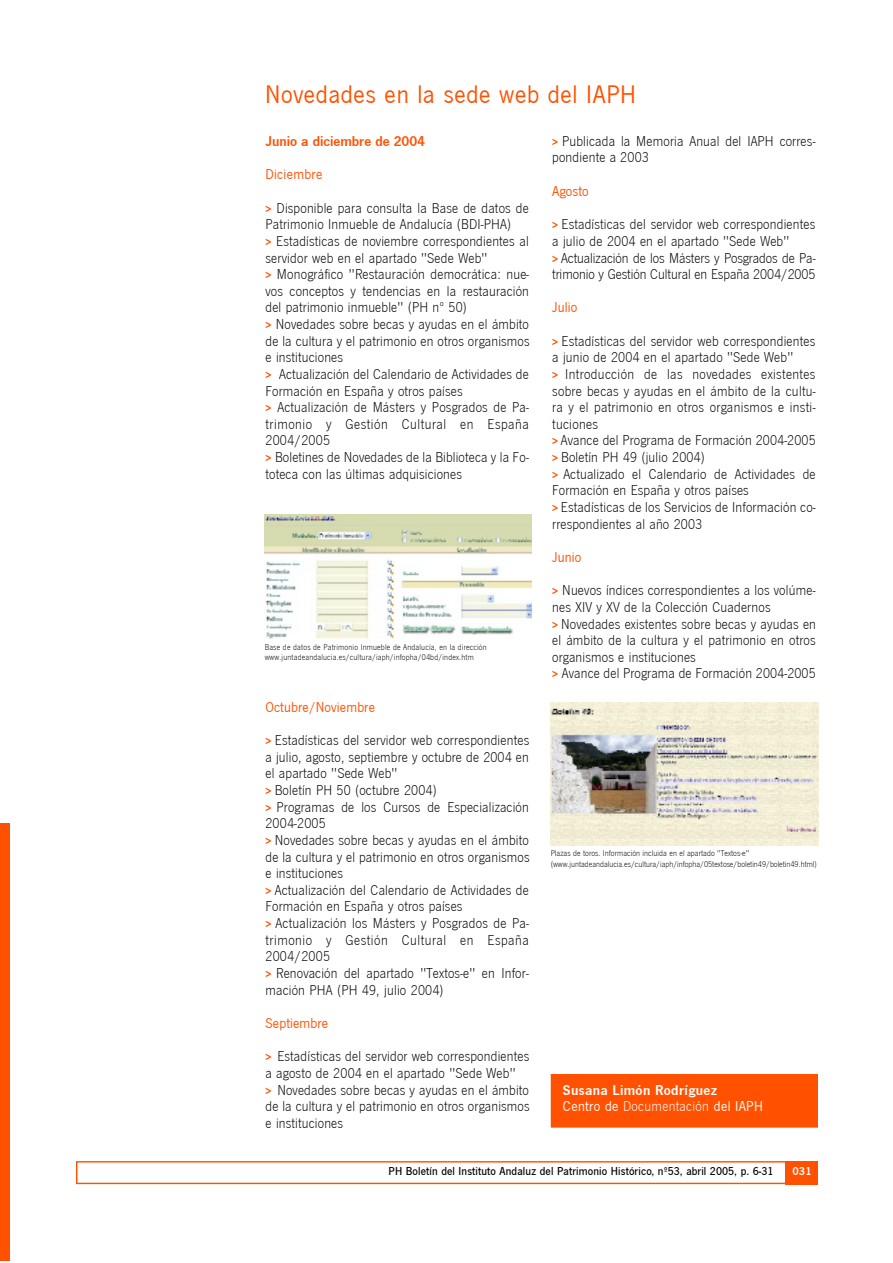
<style>
.page{position:relative;width:893px;height:1263px;background:#fff}
.page>*{position:absolute;margin:0;border:0;box-sizing:border-box;transform-origin:0 0}
.t1{font:26.25px "News Got T";letter-spacing:.025em;color:#ff5100}
.t2{font:14.7px/16.6px "News Got T Lig";letter-spacing:.01em;color:#000}
.t3{font:14.7px "News Got T";letter-spacing:.01em;color:#ff5100}
.t4{font:14.7px "News Got T";letter-spacing:.02em;color:#fff}
.t5{font:700 14.7px "News Got T Dem";color:#ff5100}
.t6{font:700 14.7px "News Got T Dem";letter-spacing:.025em;color:#fff}
.t7{font:11.85px "News Got T Med";letter-spacing:.01em;color:#000}
.t8{font:700 11.85px "News Got T Dem";color:#fff}
.t9{font:8.7px/10.8px "News Got T Lig";letter-spacing:.005em;color:#000}
.s1{font-family:"News Got T Dem";font-weight:700;font-size:11.85px;color:#ff5100}
.s2{font-family:"News Got T Lig"}
</style>
<div class="page">
<div style="left:0;top:823px;width:10px;height:438px;background:#ff5100"></div>
<svg style="left:76px;top:1161px;width:710px;height:23px"></svg>
<div style="left:786px;top:1161px;width:32px;height:23px;background:#ff5100"></div>
<img style="left:550px;top:702px;width:268px;height:144px">
<div style="left:550px;top:1074px;width:268px;height:54px;background:#ff5100"></div>
<img style="left:264px;top:514px;width:267px;height:125px">
<h1 class="t1" style="left:265px;top:80px;width:372px">Novedades en la sede web del IAPH</h1>
<p class="t5" style="left:265px;top:132px;width:161px">Junio a diciembre de 2004</p>
<p class="t3" style="left:265px;top:166px;width:58px">Diciembre</p>
<p class="t2" style="left:265px;top:199px;width:266px"><span class="s1">&gt;</span> Disponible para consulta la Base de datos de Patrimonio Inmueble de Andalucía (BDI-PHA)<br><span class="s1">&gt;</span> Estadísticas de noviembre correspondientes al servidor web en el apartado "Sede Web"<br><span class="s1">&gt;</span> Monográfico "Restauración democrática: nue&shy;vos conceptos y tendencias en la restauración del patrimonio inmueble" (PH nº 50)<br><span class="s1">&gt;</span> Novedades sobre becas y ayudas en el ámbito de la cultura y el patrimonio en otros organismos e instituciones<br><span class="s1">&gt;</span> Actualización del Calendario de Actividades de Formación en España y otros países<br><span class="s1">&gt;</span> Actualización de Másters y Posgrados de Pa&shy;trimonio y Gestión Cultural en España 2004/2005<br><span class="s1">&gt;</span> Boletines de Novedades de la Biblioteca y la Fo&shy;toteca con las últimas adquisiciones</p>
<p class="t9" style="left:265px;top:641px;width:223px">Base de datos de Patrimonio Inmueble de Andalucía, en la dirección www.juntadeandalucia.es/cultura/iaph/infopha/04bd/index.htm</p>
<p class="t3" style="left:265px;top:699px;width:111px">Octubre/Noviembre</p>
<p class="t2" style="left:265px;top:731px;width:266px"><span class="s1">&gt;</span> Estadísticas del servidor web correspondientes a julio, agosto, septiembre y octubre de 2004 en el apartado "Sede Web"<br><span class="s1">&gt;</span> Boletín PH 50 (octubre 2004)<br><span class="s1">&gt;</span> Programas de los Cursos de Especialización 2004-2005<br><span class="s1">&gt;</span> Novedades sobre becas y ayudas en el ámbito de la cultura y el patrimonio en otros organismos e instituciones<br><span class="s1">&gt;</span> Actualización del Calendario de Actividades de Formación en España y otros países<br><span class="s1">&gt;</span> Actualización los Másters y Posgrados de Pa&shy;trimonio y Gestión Cultural en España 2004/2005<br><span class="s1">&gt;</span> Renovación del apartado "Textos-e" en Infor&shy;mación PHA (PH 49, julio 2004)</p>
<p class="t3" style="left:265px;top:1015px;width:64px">Septiembre</p>
<p class="t2" style="left:265px;top:1047px;width:266px"><span class="s1">&gt;</span> Estadísticas del servidor web correspondientes a agosto de 2004 en el apartado "Sede Web"<br><span class="s1">&gt;</span> Novedades sobre becas y ayudas en el ámbito de la cultura y el patrimonio en otros organismos e instituciones</p>
<p class="t2" style="left:552px;top:132px;width:265px"><span class="s1">&gt;</span> Publicada la Memoria Anual del IAPH corres&shy;pondiente a 2003</p>
<p class="t3" style="left:552px;top:183px;width:38px">Agosto</p>
<p class="t2" style="left:552px;top:216px;width:265px"><span class="s1">&gt;</span> Estadísticas del servidor web correspondientes a julio de 2004 en el apartado "Sede Web"<br><span class="s1">&gt;</span> Actualización de los Másters y Posgrados de Pa&shy;trimonio y Gestión Cultural en España 2004/2005</p>
<p class="t3" style="left:552px;top:299px;width:27px">Julio</p>
<p class="t2" style="left:552px;top:332px;width:265px"><span class="s1">&gt;</span> Estadísticas del servidor web correspondientes a junio de 2004 en el apartado "Sede Web"<br><span class="s1">&gt;</span> Introducción de las novedades existentes sobre becas y ayudas en el ámbito de la cultu&shy;ra y el patrimonio en otros organismos e insti&shy;tuciones<br><span class="s1">&gt;</span> Avance del Programa de Formación 2004-2005 <span class="s1">&gt;</span> Boletín PH 49 (julio 2004)<br><span class="s1">&gt;</span> Actualizado el Calendario de Actividades de Formación en España y otros países<br><span class="s1">&gt;</span> Estadísticas de los Servicios de Información co&shy;rrespondientes al año 2003</p>
<p class="t3" style="left:552px;top:549px;width:31px">Junio</p>
<p class="t2" style="left:552px;top:582px;width:265px"><span class="s1">&gt;</span> Nuevos índices correspondientes a los volúme&shy;nes XIV y XV de la Colección Cuadernos<br><span class="s1">&gt;</span> Novedades existentes sobre becas y ayudas en el ámbito de la cultura y el patrimonio en otros organismos e instituciones<br><span class="s1">&gt;</span> Avance del Programa de Formación 2004-2005</p>
<p class="t9" style="left:550px;top:848px;width:268px">Plazas de toros. Información incluida en el apartado "Textos-e" (www.juntadeandalucia.es/cultura/iaph/infopha/05textose/boletin49/boletin49.html)</p>
<p class="t6" style="left:563px;top:1081px;width:156px">Susana Limón Rodríguez</p>
<p class="t4" style="left:563px;top:1098px;width:201px">Centro de <span class="s2">Documentación</span> del IAPH</p>
<p class="t7" style="left:388px;top:1165px;width:386px">PH Boletín del Instituto Andaluz del Patrimonio Histórico, nº53, abril 2005, p. 6-31</p>
<p class="t8" style="left:792px;top:1164px;width:21px">031</p>
</div>
